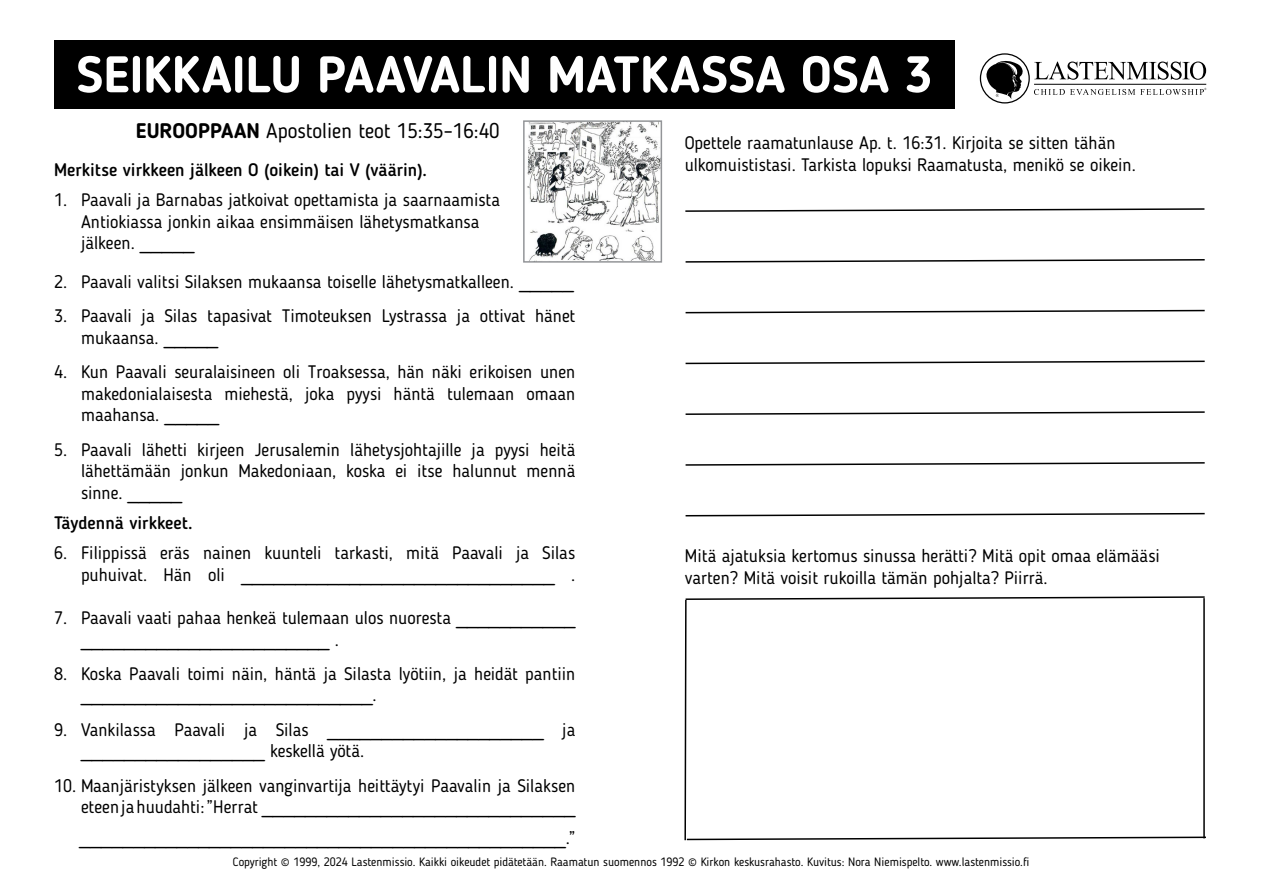
<style>
.page{position:relative;width:1263px;height:893px;background:#fff}
.page>*{position:absolute;margin:0;border:0;box-sizing:border-box;transform-origin:0 0}
.t1{font:700 51px "Blogger Sans";color:#fff}
.t2{font:21px "Blogger Sans";color:#000}
.t3{font:18px/21.6px "Blogger Sans";color:#000}
.t4{font:500 18px "Blogger Sans";color:#000}
.t5{font:12px "Blogger Sans";color:#000}
.s1{font-weight:700}
</style>
<div class="page">
<div style="left:54px;top:41px;width:901px;height:68px;background:#000"></div>
<svg style="left:685px;top:259px;width:520px;height:4px"></svg>
<svg style="left:685px;top:512px;width:520px;height:5px"></svg>
<svg style="left:685px;top:309px;width:520px;height:5px"></svg>
<svg style="left:685px;top:360px;width:520px;height:5px"></svg>
<svg style="left:685px;top:462px;width:520px;height:4px"></svg>
<svg style="left:685px;top:411px;width:520px;height:4px"></svg>
<svg style="left:685px;top:208px;width:520px;height:4px"></svg>
<svg style="left:980px;top:54px;width:49px;height:49px"></svg>
<div style="left:980px;top:53px;width:50px;height:51px;border:1px solid #000;border-radius:50%"></div>
<svg style="left:985px;top:60px;width:39px;height:39px"></svg>
<svg style="left:1034px;top:62px;width:172px;height:18px"></svg>
<svg style="left:1034px;top:88px;width:172px;height:7px"></svg>
<hr style="left:1034px;top:84px;width:172px;height:1px;background:#000">
<img style="left:527px;top:123px;width:132px;height:137px">
<div style="left:523px;top:120px;width:139px;height:143px;border:2px solid #939598"></div>
<svg style="left:684px;top:596px;width:522px;height:245px"></svg>
<h1 class="t1" style="left:77px;top:44px;width:857px">SEIKKAILU PAAVALIN MATKASSA OSA 3</h1>
<p class="t2" style="left:136px;top:118px;width:365px"><span class="s1">EUROOPPAAN</span> Apostolien teot 15:35–16:40</p>
<p class="t4" style="left:54px;top:159px;width:375px">Merkitse virkkeen jälkeen O (oikein) tai V (väärin).</p>
<p class="t3" style="left:81px;top:189px;width:420px;text-indent:-27px">1. Paavali ja Barnabas jatkoivat opettamista ja saarnaamista<br>Antiokiassa jonkin aikaa ensimmäisen lähetysmatkansa jälkeen. _____</p>
<p class="t3" style="left:54px;top:271px;width:521px">2. Paavali valitsi Silaksen mukaansa toiselle lähetysmatkalleen. _____</p>
<p class="t3" style="left:81px;top:305px;width:496px;text-indent:-27px">3. Paavali ja Silas tapasivat Timoteuksen Lystrassa ja ottivat hänet mukaansa. _____</p>
<p class="t3" style="left:81px;top:361px;width:496px;text-align:justify;text-indent:-27px">4. Kun Paavali seuralaisineen oli Troaksessa, hän näki erikoisen unen makedonialaisesta miehestä, joka pyysi häntä tulemaan omaan maahansa. _____</p>
<p class="t3" style="left:81px;top:439px;width:496px;text-align:justify;text-indent:-27px">5. Paavali lähetti kirjeen Jerusalemin lähetysjohtajille ja pyysi heitä lähettämään jonkun Makedoniaan, koska ei itse halunnut mennä sinne. _____</p>
<p class="t4" style="left:54px;top:512px;width:140px">Täydennä virkkeet.</p>
<p class="t3" style="left:54px;top:542px;width:523px;text-align:right">6. Filippissä eräs nainen kuunteli tarkasti, mitä Paavali ja Silas puhuivat. Hän oli _____________________________ .</p>
<p class="t3" style="left:81px;top:607px;width:496px;text-indent:-27px">7. Paavali vaati pahaa henkeä tulemaan ulos nuoresta ___________ _______________________ .</p>
<p class="t3" style="left:81px;top:663px;width:496px;text-indent:-27px">8. Koska Paavali toimi näin, häntä ja Silasta lyötiin, ja heidät pantiin ___________________________.</p>
<p class="t3" style="left:81px;top:719px;width:496px;text-indent:-27px">9. Vankilassa Paavali ja Silas ____________________ ja _________________ keskellä yötä.</p>
<p class="t3" style="left:54px;top:775px;width:523px;text-align:right">10. Maanjäristyksen jälkeen vanginvartija heittäytyi Paavalin ja Silaksen eteen ja huudahti: ”Herrat _____________________________</p>
<p class="t3" style="left:80px;top:826px;width:497px">_____________________________________________.”</p>
<p class="t3" style="left:685px;top:132px;width:453px">Opettele raamatunlause Ap. t. 16:31. Kirjoita se sitten tähän ulkomuististasi. Tarkista lopuksi Raamatusta, menikö se oikein.</p>
<p class="t3" style="left:685px;top:545px;width:476px">Mitä ajatuksia kertomus sinussa herätti? Mitä opit omaa elämääsi varten? Mitä voisit rukoilla tämän pohjalta? Piirrä.</p>
<p class="t5" style="left:233px;top:855px;width:798px">Copyright © 1999, 2024 Lastenmissio. Kaikki oikeudet pidätetään. Raamatun suomennos 1992 © Kirkon keskusrahasto. Kuvitus: Nora Niemispelto. www.lastenmissio.fi</p>
</div>
